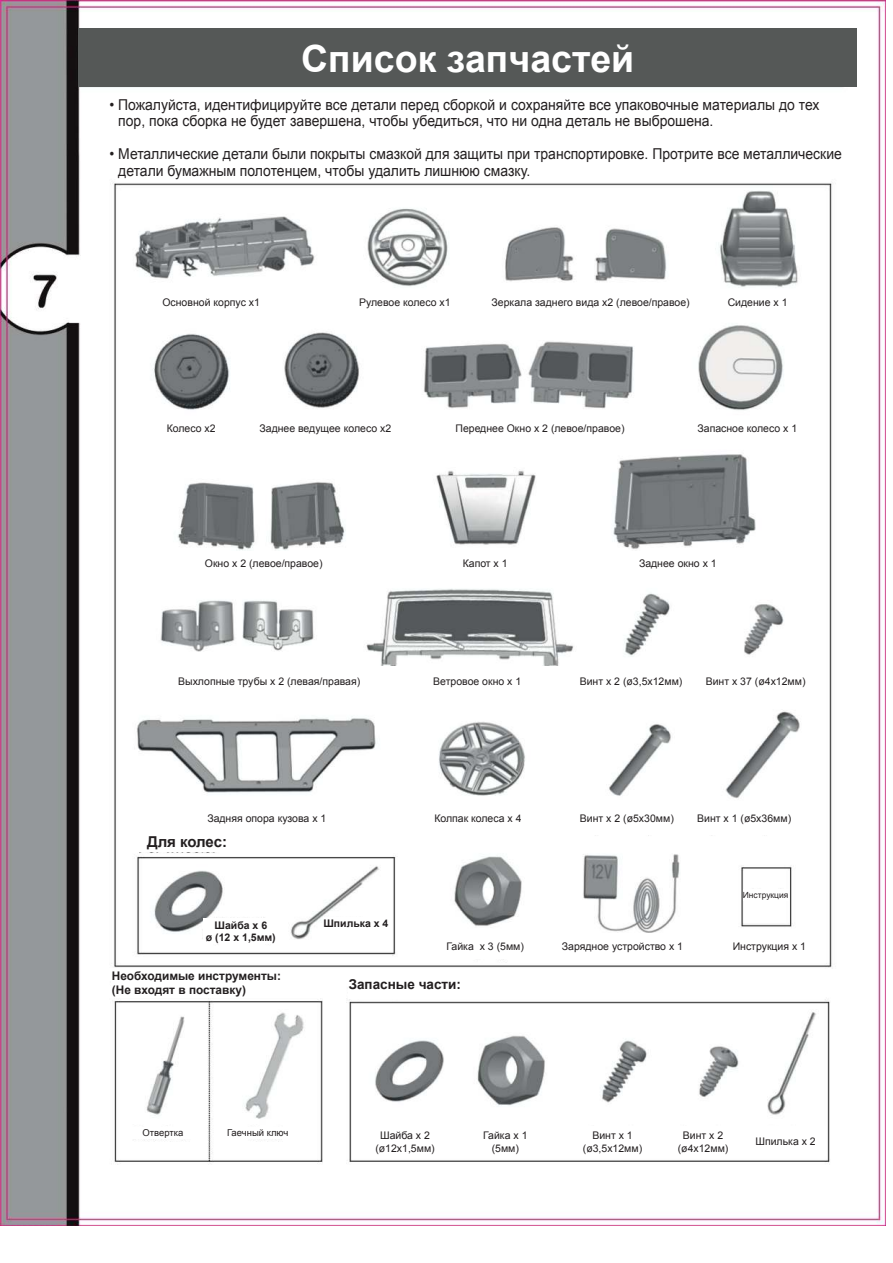
<style>
.page{position:relative;width:893px;height:1263px;background:#fff}
.page>*{position:absolute;margin:0;border:0;box-sizing:border-box;transform-origin:0 0}
.t1{font:700 37.5px "Arial";color:#fff}
.t2{font:15px/16.5px "Arial";color:#231f20;scale:.93 1}
.t3{font:700 15px "Arial";letter-spacing:-.01em;color:#231f20}
.t4{font:700 13.5px "Arial";color:#231f20}
.t5{font:700 11.85px/14.2px "Arial";color:#231f20}
.t6{font:10.5px/12.6px "Arial";color:#231f20;text-align:center}
.t7{font:700 10.5px/12.6px "Arial";color:#231f20;text-align:center}
.t8{font:9.45px "Arial";color:#231f20}
.t9{font:8.4px "Arial";color:#231f20}
</style>
<div class="page">
<img style="left:0;top:0;width:885px;height:1225px">
<div style="left:79px;top:28px;width:778px;height:59px;background:#555857"></div>
<div style="left:109px;top:99px;width:738px;height:77px;background:#fff"></div>
<div style="left:162px;top:291px;width:661px;height:23px;background:#fff"></div>
<div style="left:141px;top:417px;width:681px;height:23px;background:#fff"></div>
<div style="left:123px;top:666px;width:692px;height:30px;background:#fff"></div>
<div style="left:446px;top:934px;width:373px;height:25px;background:#fff"></div>
<div style="left:743px;top:889px;width:45px;height:11px;background:#fff"></div>
<div style="left:204px;top:919px;width:74px;height:25px;background:#fff"></div>
<div style="left:136px;top:831px;width:102px;height:21px;background:#fff"></div>
<div style="left:323px;top:917px;width:65px;height:11px;background:#fff"></div>
<div style="left:179px;top:551px;width:639px;height:24px;background:#fff"></div>
<div style="left:123px;top:801px;width:685px;height:34px;background:#fff"></div>
<div style="left:112px;top:968px;width:209px;height:29px;background:#fff"></div>
<div style="left:220px;top:1127px;width:75px;height:11px;background:#fff"></div>
<div style="left:125px;top:1127px;width:75px;height:11px;background:#fff"></div>
<div style="left:349px;top:969px;width:209px;height:30px;background:#fff"></div>
<div style="left:365px;top:1126px;width:80px;height:30px;background:#fff"></div>
<div style="left:466px;top:1126px;width:79px;height:30px;background:#fff"></div>
<div style="left:573px;top:1126px;width:79px;height:30px;background:#fff"></div>
<div style="left:663px;top:1126px;width:80px;height:30px;background:#fff"></div>
<div style="left:746px;top:1126px;width:79px;height:30px;background:#fff"></div>
<h1 class="t1" style="left:301px;top:33px;width:335px">Список запчастей</h1>
<h2 class="t2" style="left:118px;top:96px;width:755px;text-indent:-9px">• Пожалуйста, идентифицируйте все детали перед сборкой и сохраняйте все упаковочные материалы до тех пор, пока сборка не будет завершена, чтобы убедиться, что ни одна деталь не выброшена.</h2>
<h2 class="t2" style="left:118px;top:146px;width:780px;text-indent:-9px">• Металлические детали были покрыты смазкой для защиты при транспортировке. Протрите все металлические детали бумажным полотенцем, чтобы удалить лишнюю смазку.</h2>
<p class="t6" style="left:162px;top:296px;width:99px">Основной корпус х1</p>
<p class="t6" style="left:359px;top:296px;width:93px">Рулевое колесо х1</p>
<p class="t6" style="left:492px;top:296px;width:200px">Зеркала заднего вида х2 (левое/правое)</p>
<p class="t6" style="left:728px;top:296px;width:61px">Сидение х 1</p>
<p class="t6" style="left:167px;top:422px;width:50px">Колесо х2</p>
<p class="t6" style="left:259px;top:422px;width:133px">Заднее ведущее колесо х2</p>
<p class="t6" style="left:455px;top:422px;width:171px">Переднее Окно х 2 (левое/правое)</p>
<p class="t6" style="left:697px;top:422px;width:101px">Запасное колесо х 1</p>
<p class="t6" style="left:205px;top:557px;width:119px">Окно х 2 (левое/правое)</p>
<p class="t6" style="left:463px;top:557px;width:46px">Капот х 1</p>
<p class="t6" style="left:639px;top:557px;width:79px">Заднее окно х 1</p>
<p class="t6" style="left:178px;top:675px;width:184px">Выхлопные трубы х 2 (левая/правая)</p>
<p class="t6" style="left:433px;top:675px;width:89px">Ветровое окно х 1</p>
<p class="t6" style="left:580px;top:675px;width:104px">Винт х 2 (ø3,5х12мм)</p>
<p class="t6" style="left:706px;top:675px;width:101px">Винт х 37 (ø4х12мм)</p>
<p class="t6" style="left:207px;top:812px;width:121px">Задняя опора кузова х 1</p>
<p class="t6" style="left:434px;top:812px;width:89px">Колпак колеса х 4</p>
<p class="t6" style="left:580px;top:812px;width:95px">Винт х 2 (ø5х30мм)</p>
<p class="t6" style="left:697px;top:812px;width:95px">Винт х 1 (ø5х36мм)</p>
<h2 class="t3" style="left:147px;top:832px;width:82px">Для колес:</h2>
<p class="t7" style="left:206px;top:919px;width:71px">Шайба х 6<br>ø (12 х 1,5мм)</p>
<p class="t5" style="left:112px;top:969px;width:171px">Необходимые инструменты: (Не входят в поставку)</p>
<p class="t7" style="left:323px;top:917px;width:67px">Шпилька х 4</p>
<p class="t9" style="left:743px;top:889px;width:47px">Инструкция</p>
<p class="t6" style="left:446px;top:940px;width:79px">Гайка х 3 (5мм)</p>
<p class="t6" style="left:562px;top:940px;width:123px">Зарядное устройство х 1</p>
<p class="t6" style="left:733px;top:940px;width:75px">Инструкция х 1</p>
<p class="t4" style="left:349px;top:975px;width:114px">Запасные части:</p>
<p class="t8" style="left:142px;top:1126px;width:42px">Отвертка</p>
<p class="t8" style="left:227px;top:1126px;width:63px">Гаечный ключ</p>
<p class="t6" style="left:375px;top:1129px;width:61px">Шайба х 2 (ø12х1,5мм)</p>
<p class="t6" style="left:483px;top:1129px;width:46px">Гайка х 1 (5мм)</p>
<p class="t6" style="left:583px;top:1129px;width:61px">Винт х 1 (ø3,5х12мм)</p>
<p class="t6" style="left:678px;top:1129px;width:52px">Винт х 2 (ø4х12мм)</p>
<p class="t6" style="left:755px;top:1135px;width:62px">Шпилька х 2</p>
</div>
